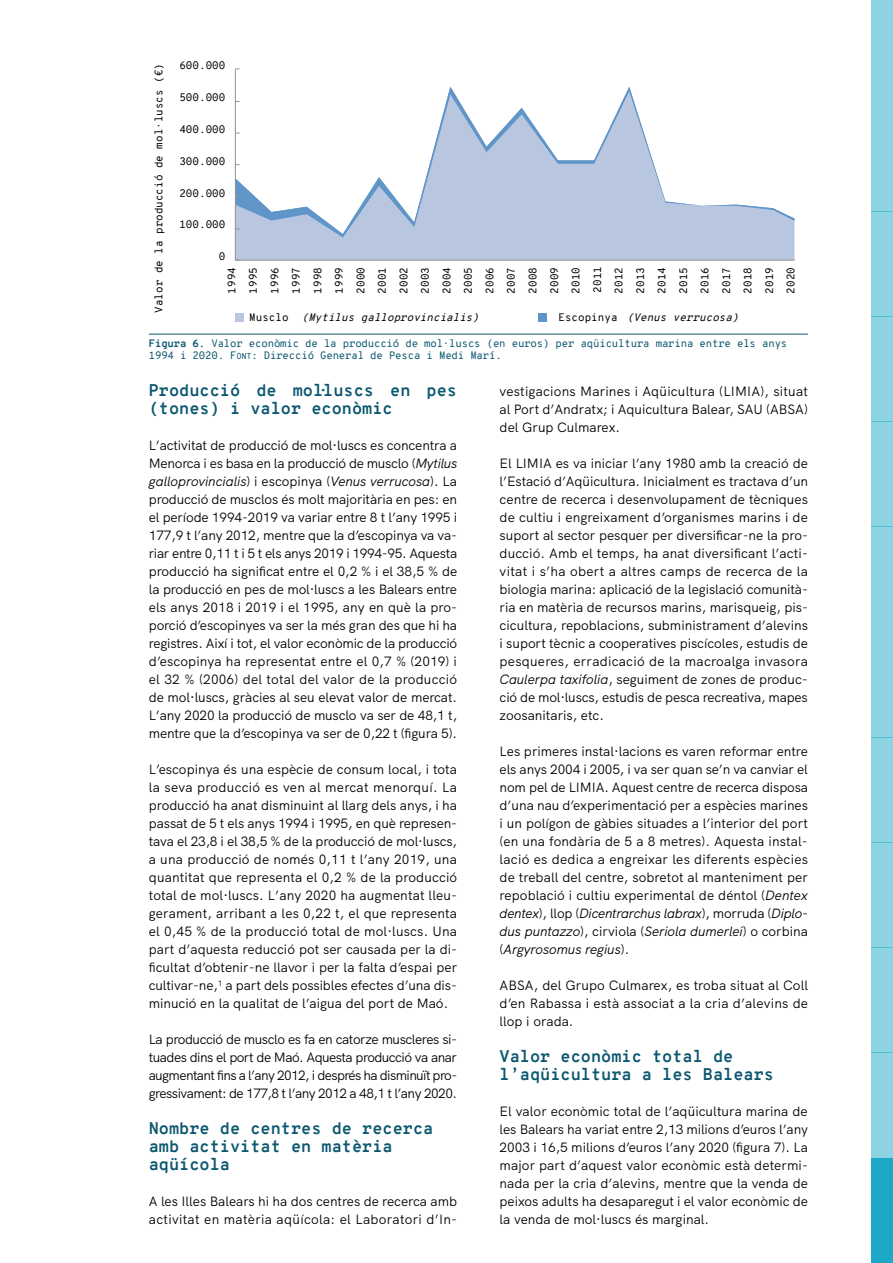
<style>
.page{position:relative;width:893px;height:1263px;background:#fff}
.page>*{position:absolute;margin:0;border:0;box-sizing:border-box;transform-origin:0 0}
.t1{font:700 16.5px/18px "Overpass Mono";color:#0c5770}
.t2{font:13.5px/18px "HK Grotesk";color:#000;text-align:justify}
.t3{font:10.65px/21.5px "Overpass Mono";color:#000;text-align:justify}
.t4{font:italic 10.65px "Overpass Mono";color:#000}
.t5{font:10.5px/12px "Overpass Mono";letter-spacing:-.02em;color:#0c5770}
.s1{font-style:normal}
.s2{font-weight:700}
.s3{font-family:"Overpass Mono Regular SC800"}
.s4{font-family:"Overpass Mono Regular SC800";font-size:8.4px}
.s5{font-style:italic}
</style>
<div class="page">
<div style="left:872px;top:0;width:21px;height:106px;background:#8dd4e3"></div>
<div style="left:872px;top:421px;width:21px;height:106px;background:#8dd4e3"></div>
<div style="left:872px;top:842px;width:21px;height:105px;background:#8dd4e3"></div>
<div style="left:872px;top:211px;width:21px;height:105px;background:#8dd4e3"></div>
<div style="left:872px;top:632px;width:21px;height:105px;background:#8dd4e3"></div>
<div style="left:872px;top:1053px;width:21px;height:105px;background:#8dd4e3"></div>
<div style="left:872px;top:106px;width:21px;height:105px;background:#8dd4e3"></div>
<div style="left:872px;top:527px;width:21px;height:105px;background:#8dd4e3"></div>
<div style="left:872px;top:947px;width:21px;height:106px;background:#8dd4e3"></div>
<div style="left:872px;top:316px;width:21px;height:106px;background:#8dd4e3"></div>
<div style="left:872px;top:737px;width:21px;height:105px;background:#8dd4e3"></div>
<div style="left:872px;top:1158px;width:21px;height:105px;background:#1ca9c7"></div>
<hr style="left:149px;top:334px;width:659px;height:1px;background:#0c5770">
<div style="left:235px;top:313px;width:9px;height:8px;background:#b8c7df"></div>
<div style="left:538px;top:313px;width:9px;height:8px;background:#6095c9"></div>
<div style="left:236px;top:237px;width:537px;height:23px;background:#b8c7df"></div>
<svg style="left:236px;top:87px;width:558px;height:150px"></svg>
<hr style="left:235px;top:69px;width:1px;height:191px;background:#989898">
<hr style="left:235px;top:260px;width:559px;height:1px;background:#989898">
<p class="t3" style="left:148px;top:313px;width:251px;rotate:-90deg">Valor de la producció de mol·luscs (€)</p>
<p class="t3" style="left:179px;top:55px;width:47px">600.000</p>
<p class="t3" style="left:179px;top:86px;width:47px">500.000</p>
<p class="t3" style="left:179px;top:118px;width:47px">400.000</p>
<p class="t3" style="left:179px;top:150px;width:47px">300.000</p>
<p class="t3" style="left:179px;top:182px;width:47px">200.000</p>
<p class="t3" style="left:179px;top:214px;width:47px">100.000</p>
<p class="t3" style="left:219px;top:246px;width:8px">0</p>
<p class="t3" style="left:221px;top:294px;width:28px;rotate:-90deg">1994<br>1995<br>1996<br>1997<br>1998<br>1999<br>2000<br>2001<br>2002<br>2003<br>2004<br>2005<br>2006<br>2007<br>2008<br>2009<br>2010<br>2011<br>2012<br>2013<br>2014<br>2015<br>2016<br>2017<br>2018<br>2019<br>2020</p>
<p class="t4" style="left:249px;top:310px;width:235px"><span class="s1">M u s c l o</span> (Mytilus galloprovincialis)</p>
<p class="t4" style="left:558px;top:310px;width:185px"><span class="s1">E s c o p i n y a</span> (Venus verrucosa)</p>
<p class="t5" style="left:149px;top:337px;width:640px"><span class="s2">Figura 6.</span> Valor econòmic de la producció de mol·luscs (en euros) per aqüicultura marina entre els anys<br>1994 i 2020. <span class="s3">F</span><span class="s4">ont</span><span class="s3">:</span> Direcció General de Pesca i Medi Marí.</p>
<p class="t1" style="left:149px;top:381px;width:310px">Producció de mol·luscs en pes (tones) i valor econòmic</p>
<p class="t2" style="left:149px;top:435px;width:310px">L’activitat de producció de mol·luscs es concentra a Menorca i es basa en la producció de musclo (<span class="s5">Mytilus galloprovincialis</span>) i escopinya (<span class="s5">Venus verrucosa</span>). La producció de musclos és molt majoritària en pes: en el període 1994-2019 va variar entre 8 t l’any 1995 i 177,9 t l’any 2012, mentre que la d’escopinya va va&shy;riar entre 0,11 t i 5 t els anys 2019 i 1994-95. Aquesta producció ha significat entre el 0,2 % i el 38,5 % de la producció en pes de mol·luscs a les Balears entre els anys 2018 i 2019 i el 1995, any en què la pro&shy;porció d’escopinyes va ser la més gran des que hi ha registres. Així i tot, el valor econòmic de la producció d’escopinya ha representat entre el 0,7 % (2019) i el 32 % (2006) del total del valor de la producció de mol·luscs, gràcies al seu elevat valor de mercat.<br>L’any 2020 la producció de musclo va ser de 48,1 t, mentre que la d’escopinya va ser de 0,22 t (figura 5).</p>
<p class="t2" style="left:149px;top:759px;width:310px">L’escopinya és una espècie de consum local, i tota la seva producció es ven al mercat menorquí. La producció ha anat disminuint al llarg dels anys, i ha passat de 5 t els anys 1994 i 1995, en què represen&shy;tava el 23,8 i el 38,5 % de la producció de mol·luscs, a una producció de només 0,11 t l’any 2019, una quantitat que representa el 0,2 % de la producció total de mol·luscs. L’any 2020 ha augmentat lleu&shy;gerament, arribant a les 0,22 t, el que representa el 0,45 % de la producció total de mol·luscs. Una part d’aquesta reducció pot ser causada per la di&shy;ficultat d’obtenir-ne llavor i per la falta d’espai per cultivar-ne,<sup>1</sup> a part dels possibles efectes d’una dis&shy;minució en la qualitat de l’aigua del port de Maó.</p>
<p class="t2" style="left:149px;top:1029px;width:310px">La producció de musclo es fa en catorze muscleres si&shy;tuades dins el port de Maó. Aquesta producció va anar augmentant fins a l’any 2012, i després ha disminuït pro&shy;gressivament: de 177,8 t l’any 2012 a 48,1 t l’any 2020.</p>
<p class="t1" style="left:149px;top:1119px;width:286px">Nombre de centres de recerca amb activitat en matèria aqüícola</p>
<p class="t2" style="left:149px;top:1191px;width:310px">A les Illes Balears hi ha dos centres de recerca amb activitat en matèria aqüícola: el Laboratori d’In-</p>
<p class="t2" style="left:500px;top:381px;width:310px">vestigacions Marines i Aqüicultura (LIMIA), situat al Port d’Andratx; i Aquicultura Balear, SAU (ABSA) del Grup Culmarex.</p>
<p class="t2" style="left:500px;top:453px;width:310px">El LIMIA es va iniciar l’any 1980 amb la creació de l’Estació d’Aqüicultura. Inicialment es tractava d’un centre de recerca i desenvolupament de tècniques de cultiu i engreixament d’organismes marins i de suport al sector pesquer per diversificar-ne la pro&shy;ducció. Amb el temps, ha anat diversificant l’acti&shy;vitat i s’ha obert a altres camps de recerca de la biologia marina: aplicació de la legislació comunità&shy;ria en matèria de recursos marins, marisqueig, pis&shy;cicultura, repoblacions, subministrament d’alevins i suport tècnic a cooperatives piscícoles, estudis de pesqueres, erradicació de la macroalga invasora <span class="s5">Caulerpa taxifolia</span>, seguiment de zones de produc&shy;ció de mol·luscs, estudis de pesca recreativa, mapes zoosanitaris, etc.</p>
<p class="t2" style="left:500px;top:741px;width:310px;text-align:left">Les primeres instal·lacions es varen reformar entre els anys 2004 i 2005, i va ser quan se’n va canviar el nom pel de LIMIA. Aquest centre de recerca disposa d’una nau d’experimentació per a espècies marines i un polígon de gàbies situades a l’interior del port (en una fondària de 5 a 8 metres). Aquesta instal· lació es dedica a engreixar les diferents espècies de treball del centre, sobretot al manteniment per repoblació i cultiu experimental de déntol (<span class="s5">Dentex dentex</span>), llop (<span class="s5">Dicentrarchus labrax</span>), morruda (<span class="s5">Diplo&shy;dus puntazzo</span>), cirviola (<span class="s5">Seriola dumerlei</span>) o corbina (<span class="s5">Argyrosomus regius</span>).</p>
<p class="t2" style="left:500px;top:975px;width:310px">ABSA, del Grupo Culmarex, es troba situat al Coll d’en Rabassa i està associat a la cria d’alevins de llop i orada.</p>
<p class="t1" style="left:500px;top:1047px;width:276px">Valor econòmic total de l’aqüicultura a les Balears</p>
<p class="t2" style="left:500px;top:1101px;width:310px">El valor econòmic total de l’aqüicultura marina de les Balears ha variat entre 2,13 milions d’euros l’any 2003 i 16,5 milions d’euros l’any 2020 (figura 7). La major part d’aquest valor econòmic està determi&shy;nada per la cria d’alevins, mentre que la venda de peixos adults ha desaparegut i el valor econòmic de la venda de mol·luscs és marginal.</p>
</div>
